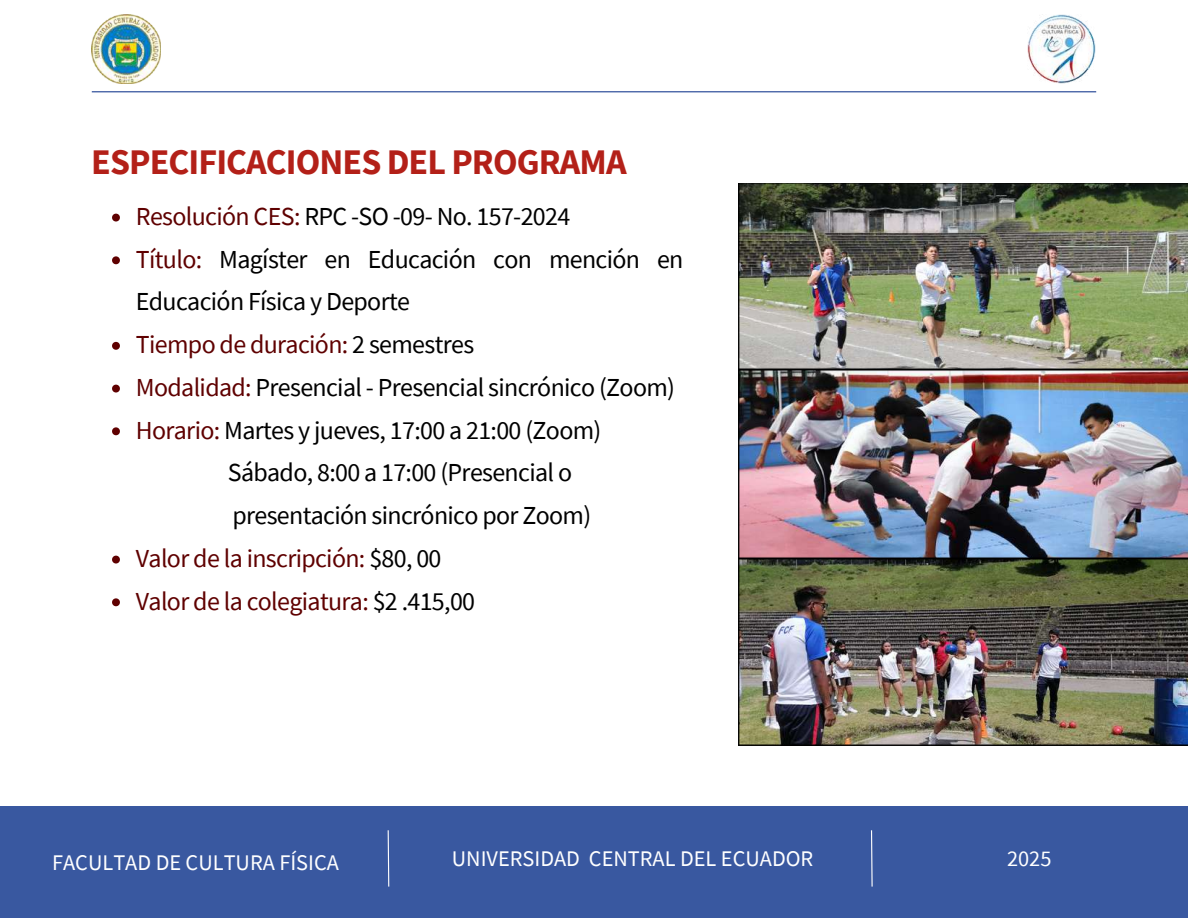
<style>
.page{position:relative;width:1188px;height:918px;background:#fff}
.page>*{position:absolute;margin:0;border:0;box-sizing:border-box;transform-origin:0 0}
.t1{font:700 36px "Source Sans Pro";letter-spacing:-.025em;color:#b32018}
.t2{font:25.95px "Source Sans Pro";letter-spacing:-.025em;color:#000}
.t3{font:25.95px "Source Sans Pro";letter-spacing:-.025em;color:#5f0000}
.t4{font:22.35px "Source Sans Pro";color:#fff}
.s1{color:#5f0000}
.s2{color:#000}
</style>
<div class="page">
<hr style="left:92px;top:91px;width:1004px;height:1px;background:#1e4193">
<div style="left:0;top:807px;width:1188px;height:111px;background:#3958a0"></div>
<svg style="left:871px;top:830px;width:2px;height:57px"></svg>
<svg style="left:387px;top:830px;width:3px;height:57px"></svg>
<img style="left:92px;top:15px;width:68px;height:68px">
<img style="left:1027px;top:15px;width:69px;height:68px">
<svg style="left:112px;top:214px;width:8px;height:8px"></svg>
<svg style="left:112px;top:256px;width:8px;height:8px"></svg>
<svg style="left:112px;top:342px;width:8px;height:8px"></svg>
<svg style="left:112px;top:385px;width:8px;height:8px"></svg>
<svg style="left:112px;top:427px;width:8px;height:8px"></svg>
<svg style="left:112px;top:556px;width:8px;height:8px"></svg>
<svg style="left:112px;top:598px;width:8px;height:8px"></svg>
<img style="left:738px;top:183px;width:450px;height:563px">
<h1 class="t1" style="left:91px;top:139px;width:537px">ESPECIFICACIONES DEL PROGRAMA</h1>
<p class="t2" style="left:136px;top:199px;width:436px"><span class="s1">Resolución CES:</span> RPC -SO -09- No. 157-2024</p>
<p class="t2" style="left:136px;top:242px;width:549px"><span class="s1">Título:</span> Magíster en Educación con mención en</p>
<p class="t2" style="left:136px;top:285px;width:276px">Educación Física y Deporte</p>
<p class="t3" style="left:136px;top:328px;width:340px">Tiempo de duración: <span class="s2">2 semestres</span></p>
<p class="t2" style="left:136px;top:370px;width:541px"><span class="s1">Modalidad:</span> Presencial - Presencial sincrónico (Zoom)</p>
<p class="t2" style="left:136px;top:413px;width:467px"><span class="s1">Horario:</span> Martes y jueves, 17:00 a 21:00 (Zoom)</p>
<p class="t2" style="left:228px;top:456px;width:346px">Sábado, 8:00 a 17:00 (Presencial o</p>
<p class="t2" style="left:232px;top:499px;width:360px">presentación sincrónico por Zoom)</p>
<p class="t3" style="left:136px;top:541px;width:307px">Valor de la inscripción: <span class="s2">$80, 00</span></p>
<p class="t3" style="left:136px;top:584px;width:341px">Valor de la colegiatura: <span class="s2">$2 .415,00</span></p>
<p class="t4" style="left:52px;top:848px;width:288px">FACULTAD DE CULTURA FÍSICA</p>
<p class="t4" style="left:452px;top:844px;width:363px">UNIVERSIDAD CENTRAL DEL ECUADOR</p>
<p class="t4" style="left:1007px;top:844px;width:46px">2025</p>
</div>
